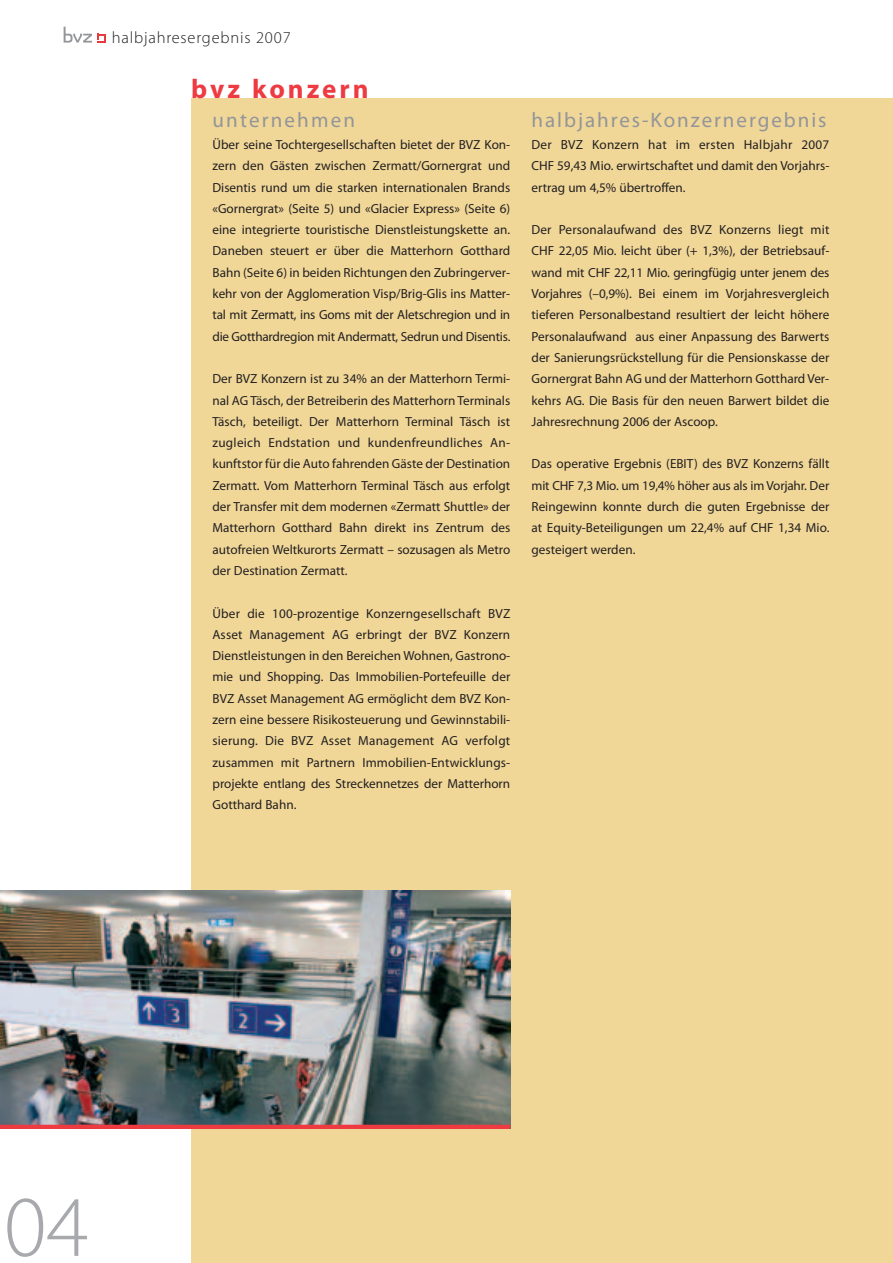
<style>
.page{position:relative;width:893px;height:1263px;background:#fff}
.page>*{position:absolute;margin:0;border:0;box-sizing:border-box;transform-origin:0 0}
.t1{font:300 87px "Myriad Pro";color:#a8a9ad}
.t2{font:700 27px "Myriad Pro";letter-spacing:.11em;color:#ee3a41}
.t3{font:21px "Myriad Pro";letter-spacing:.09em;color:#939598}
.t4{font:300 16.5px "Myriad Pro";letter-spacing:.05em;color:#231f20}
.t5{font:13.2px/21.3px "Myriad Pro";color:#231f20;text-align:justify}
</style>
<div class="page">
<div style="left:191px;top:98px;width:701px;height:1165px;background:#f0d798"></div>
<img style="left:0;top:891px;width:510px;height:234px">
<hr style="left:0;top:1125px;width:510px;height:4px;background:#ee3a41">
<svg style="left:64px;top:27px;width:42px;height:16px"></svg>
<p class="t4" style="left:112px;top:31px;width:180px">halbjahresergebnis 2007</p>
<h2 class="t2" style="left:191px;top:79px;width:179px">bvz konzern</h2>
<h3 class="t3" style="left:212px;top:112px;width:144px">unternehmen</h3>
<p class="t5" style="left:212px;top:135px;width:299px">Über seine Tochtergesellschaften bietet der BVZ Kon&shy;zern den Gästen zwischen Zermatt/Gornergrat und Disentis rund um die starken internationalen Brands «Gornergrat» (Seite 5) und «Glacier Express» (Seite 6) eine integrierte touristische Dienstleistungskette an.<br>Daneben steuert er über die Matterhorn Gotthard Bahn (Seite 6) in beiden Richtungen den Zubringerver&shy;kehr von der Agglomeration Visp/Brig-Glis ins Matter&shy;tal mit Zermatt, ins Goms mit der Aletschregion und in die Gotthardregion mit Andermatt, Sedrun und Disentis.</p>
<p class="t5" style="left:212px;top:369px;width:299px">Der BVZ Konzern ist zu 34% an der Matterhorn Termi&shy;nal AG Täsch, der Betreiberin des Matterhorn Terminals Täsch, beteiligt. Der Matterhorn Terminal Täsch ist zugleich Endstation und kundenfreundliches An&shy;kunftstor für die Auto fahrenden Gäste der Destination Zermatt. Vom Matterhorn Terminal Täsch aus erfolgt der Transfer mit dem modernen «Zermatt Shuttle» der Matterhorn Gotthard Bahn direkt ins Zentrum des autofreien Weltkurorts Zermatt – sozusagen als Metro der Destination Zermatt.</p>
<p class="t5" style="left:212px;top:603px;width:299px">Über die 100-prozentige Konzerngesellschaft BVZ Asset Management AG erbringt der BVZ Konzern Dienstleistungen in den Bereichen Wohnen, Gastrono&shy;mie und Shopping. Das Immobilien-Portefeuille der BVZ Asset Management AG ermöglicht dem BVZ Kon&shy;zern eine bessere Risikosteuerung und Gewinnstabili&shy;sierung. Die BVZ Asset Management AG verfolgt zusammen mit Partnern Immobilien-Entwicklungs&shy;projekte entlang des Streckennetzes der Matterhorn Gotthard Bahn.</p>
<h3 class="t3" style="left:531px;top:112px;width:296px">halbjahres-Konzernergebnis</h3>
<p class="t5" style="left:531px;top:135px;width:299px">Der BVZ Konzern hat im ersten Halbjahr 2007<br>CHF 59,43 Mio. erwirtschaftet und damit den Vorjahrs&shy;ertrag um 4,5% übertroffen.</p>
<p class="t5" style="left:531px;top:220px;width:299px">Der Personalaufwand des BVZ Konzerns liegt mit CHF 22,05 Mio. leicht über (+ 1,3%), der Betriebsauf&shy;wand mit CHF 22,11 Mio. geringfügig unter jenem des Vorjahres (–0,9%). Bei einem im Vorjahresvergleich tieferen Personalbestand resultiert der leicht höhere Personalaufwand aus einer Anpassung des Barwerts der Sanierungsrückstellung für die Pensionskasse der Gornergrat Bahn AG und der Matterhorn Gotthard Ver&shy;kehrs AG. Die Basis für den neuen Barwert bildet die Jahresrechnung 2006 der Ascoop.</p>
<p class="t5" style="left:531px;top:454px;width:299px">Das operative Ergebnis (EBIT) des BVZ Konzerns fällt mit CHF 7,3 Mio. um 19,4% höher aus als im Vorjahr. Der Reingewinn konnte durch die guten Ergebnisse der at Equity-Beteiligungen um 22,4% auf CHF 1,34 Mio. gesteigert werden.</p>
<h1 class="t1" style="left:4px;top:1193px;width:86px">04</h1>
</div>
